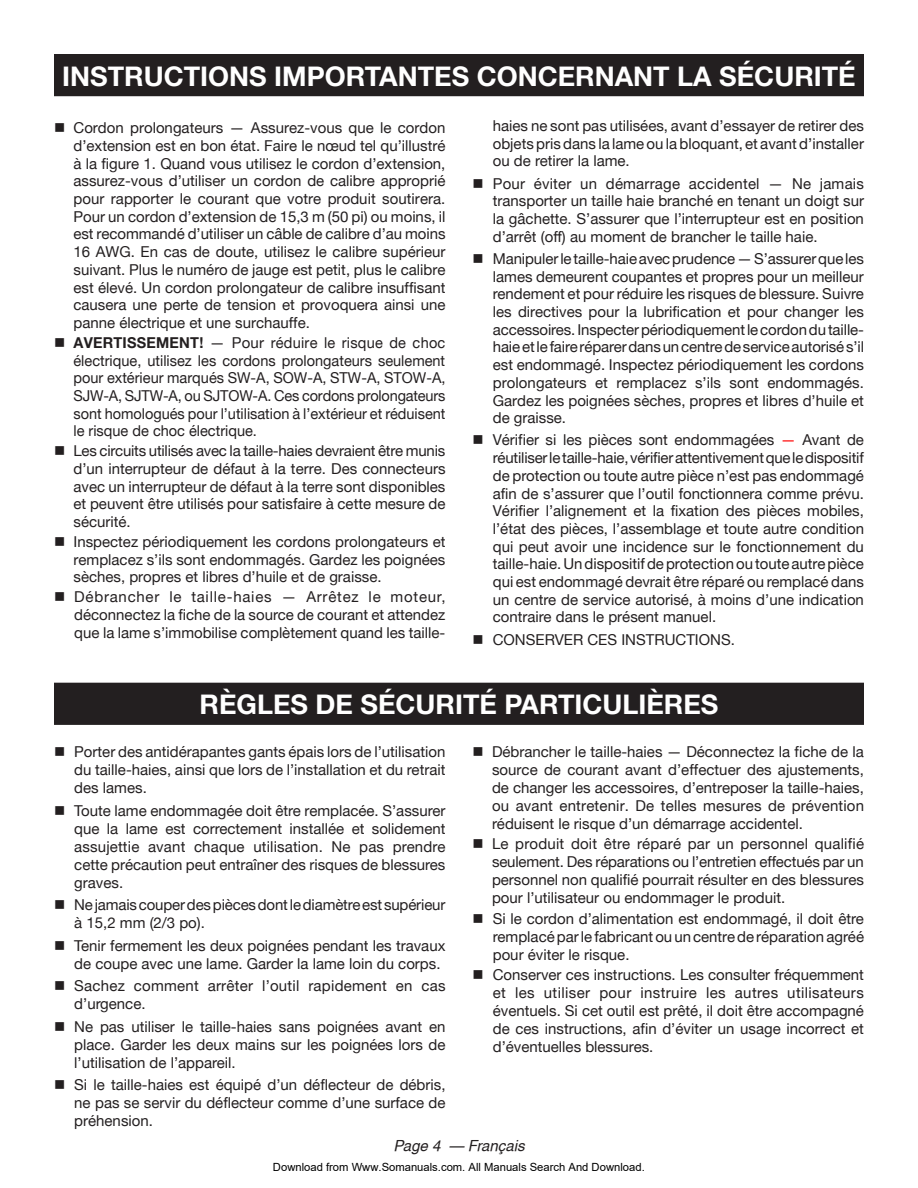
<style>
.page{position:relative;width:918px;height:1188px;background:#fff}
.page>*{position:absolute;margin:0;border:0;box-sizing:border-box;transform-origin:0 0}
.HEADING{font:700 27px "Helvetica Neue";color:#fff}
.bullet{font:15px/17.7px "Helvetica Neue";color:#231f20;text-align:justify}
.bullets{font:15px/17.7px "Helvetica Neue";color:#231f20;text-align:justify}
.Safety_list{font:15px/18px "Helvetica Neue";color:#231f20;text-align:justify}
.bullet-2{font:15px/18px "Helvetica Neue";letter-spacing:.02em;color:#231f20}
.t1{font:italic 15px "Helvetica";color:#231f20}
.t2{font:11.25px "Arial";color:#000}
.s1{font-weight:700}
.s2{color:#f00}
</style>
<div class="page">
<div style="left:55px;top:55px;width:808px;height:40px;background:#231f20"></div>
<div style="left:54px;top:54px;width:810px;height:42px;border:2px solid #231f20"></div>
<div style="left:55px;top:683px;width:808px;height:41px;background:#231f20"></div>
<div style="left:54px;top:683px;width:810px;height:42px;border:2px solid #231f20"></div>
<p class="HEADING" style="left:62px;top:59px;width:795px">INSTRUCTIONS IMPORTANTES CONCERNANT LA SÉCURITÉ</p>
<p class="bullets" style="left:74px;top:119px;width:374px;text-indent:-20px">■ Cordon prolongateurs — Assurez-vous que le cordon d’extension est en bon état. Faire le nœud tel qu’illustré à la figure 1. Quand vous utilisez le cordon d’extension, assurez-vous d’utiliser un cordon de calibre approprié pour rapporter le courant que votre produit soutirera.<br>Pour un cordon d’extension de 15,3 m (50 pi) ou moins, il est recommandé d’utiliser un câble de calibre d’au moins 16 AWG. En cas de doute, utilisez le calibre supérieur suivant. Plus le numéro de jauge est petit, plus le calibre est élevé. Un cordon prolongateur de calibre insuffisant causera une perte de tension et provoquera ainsi une panne électrique et une surchauffe.</p>
<p class="bullets" style="left:74px;top:333px;width:374px;text-indent:-20px">■ <span class="s1">AVERTISSEMENT!</span> — Pour réduire le risque de choc électrique, utilisez les cordons prolongateurs seulement pour extérieur marqués SW-A, SOW-A, STW-A, STOW-A, SJW-A, SJTW-A, ou SJTOW-A. Ces cordons prolongateurs sont homologués pour l’utilisation à l’extérieur et réduisent le risque de choc électrique.</p>
<p class="bullets" style="left:74px;top:442px;width:374px;text-indent:-20px">■ Les circuits utilisés avec la taille-haies devraient être munis d’un interrupteur de défaut à la terre. Des connecteurs avec un interrupteur de défaut à la terre sont disponibles et peuvent être utilisés pour satisfaire à cette mesure de sécurité.</p>
<p class="bullets" style="left:74px;top:532px;width:373px;text-indent:-20px">■ Inspectez périodiquement les cordons prolongateurs et remplacez s’ils sont endommagés. Gardez les poignées sèches, propres et libres d’huile et de graisse.</p>
<p class="bullet" style="left:74px;top:588px;width:373px;text-indent:-20px">■ Débrancher le taille-haies — Arrêtez le moteur, déconnectez la fiche de la source de courant et attendez que la lame s’immobilise complètement quand les taille-</p>
<p class="bullet" style="left:493px;top:117px;width:373px">haies ne sont pas utilisées, avant d’essayer de retirer des objets pris dans la lame ou la bloquant, et avant d’installer ou de retirer la lame.</p>
<p class="bullet" style="left:493px;top:174px;width:373px;text-indent:-20px">■ Pour éviter un démarrage accidentel — Ne jamais transporter un taille haie branché en tenant un doigt sur la gâchette. S’assurer que l’interrupteur est en position d’arrêt (off) au moment de brancher le taille haie.</p>
<p class="bullet" style="left:493px;top:250px;width:373px;text-indent:-20px">■ Manipuler le taille-haie avec prudence— S’assurer que les lames demeurent coupantes et propres pour un meilleur rendement et pour réduire les risques de blessure. Suivre les directives pour la lubrification et pour changer les accessoires. Inspecter périodiquement le cordon du taille&shy;haie et le faire réparer dans un centre de service autorisé s’il est endommagé. Inspectez périodiquement les cordons prolongateurs et remplacez s’ils sont endommagés.<br>Gardez les poignées sèches, propres et libres d’huile et de graisse.</p>
<p class="bullet" style="left:493px;top:431px;width:373px;text-indent:-20px">■ Vérifier si les pièces sont endommagées <span class="s2">—</span> Avant de réutiliser le taille-haie, vérifier attentivement que le dispositif de protection ou toute autre pièce n’est pas endommagé afin de s’assurer que l’outil fonctionnera comme prévu.<br>Vérifier l’alignement et la fixation des pièces mobiles, l’état des pièces, l’assemblage et toute autre condition qui peut avoir une incidence sur le fonctionnement du taille-haie. Un dispositif de protection ou toute autre pièce qui est endommagé devrait être réparé ou remplacé dans un centre de service autorisé, à moins d’une indication contraire dans le présent manuel.</p>
<p class="bullet" style="left:472px;top:630px;width:264px">■ CONSERVER CES INSTRUCTIONS.</p>
<p class="HEADING" style="left:200px;top:688px;width:520px">RÈGLES DE SÉCURITÉ PARTICULIÈRES</p>
<p class="bullet" style="left:74px;top:743px;width:373px;text-indent:-20px">■ Porter des antidérapantes gants épais lors de l’utilisation du taille-haies, ainsi que lors de l’installation et du retrait des lames.</p>
<p class="bullet" style="left:74px;top:801px;width:373px;text-indent:-20px">■ Toute lame endommagée doit être remplacée. S’assurer que la lame est correctement installée et solidement assujettie avant chaque utilisation. Ne pas prendre cette précaution peut entraîner des risques de blessures graves.</p>
<p class="bullet" style="left:74px;top:896px;width:373px;text-indent:-20px">■ Ne jamais couper des pièces dont le diamètre est supérieur à 15,2 mm (2/3 po).</p>
<p class="bullet" style="left:74px;top:936px;width:373px;text-indent:-20px">■ Tenir fermement les deux poignées pendant les travaux de coupe avec une lame. Garder la lame loin du corps.</p>
<p class="bullet-2" style="left:74px;top:977px;width:373px;text-indent:-20px">■ Sachez comment arrêter l’outil rapidement en cas d’urgence.</p>
<p class="bullet" style="left:74px;top:1017px;width:373px;text-indent:-20px">■ Ne pas utiliser le taille-haies sans poignées avant en place. Garder les deux mains sur les poignées lors de l’utilisation de l’appareil.</p>
<p class="bullet" style="left:74px;top:1076px;width:373px;text-indent:-20px">■ Si le taille-haies est équipé d’un déflecteur de débris, ne pas se servir du déflecteur comme d’une surface de préhension.</p>
<p class="bullets" style="left:492px;top:743px;width:374px;text-indent:-20px">■ Débrancher le taille-haies — Déconnectez la fiche de la source de courant avant d’effectuer des ajustements, de changer les accessoires, d’entreposer la taille-haies, ou avant entretenir. De telles mesures de prévention réduisent le risque d’un démarrage accidentel.</p>
<p class="bullets" style="left:492px;top:835px;width:374px;text-indent:-20px">■ Le produit doit être réparé par un personnel qualifié seulement. Des réparations ou l’entretien effectués par un personnel non qualifié pourrait résulter en des blessures pour l’utilisateur ou endommager le produit.</p>
<p class="Safety_list" style="left:493px;top:909px;width:373px;text-indent:-20px">■ Si le cordon d’alimentation est endommagé, il doit être remplacé par le fabricant ou un centre de réparation agréé pour éviter le risque.</p>
<p class="bullet" style="left:493px;top:965px;width:373px;text-indent:-20px">■ Conserver ces instructions. Les consulter fréquemment et les utiliser pour instruire les autres utilisateurs éventuels. Si cet outil est prêté, il doit être accompagné de ces instructions, afin d’éviter un usage incorrect et d’éventuelles blessures.</p>
<p class="t1" style="left:393px;top:1137px;width:133px">Page 4 — Français</p>
<p class="t2" style="left:273px;top:1160px;width:373px">Download from Www.Somanuals.com. All Manuals Search And Download.</p>
</div>
